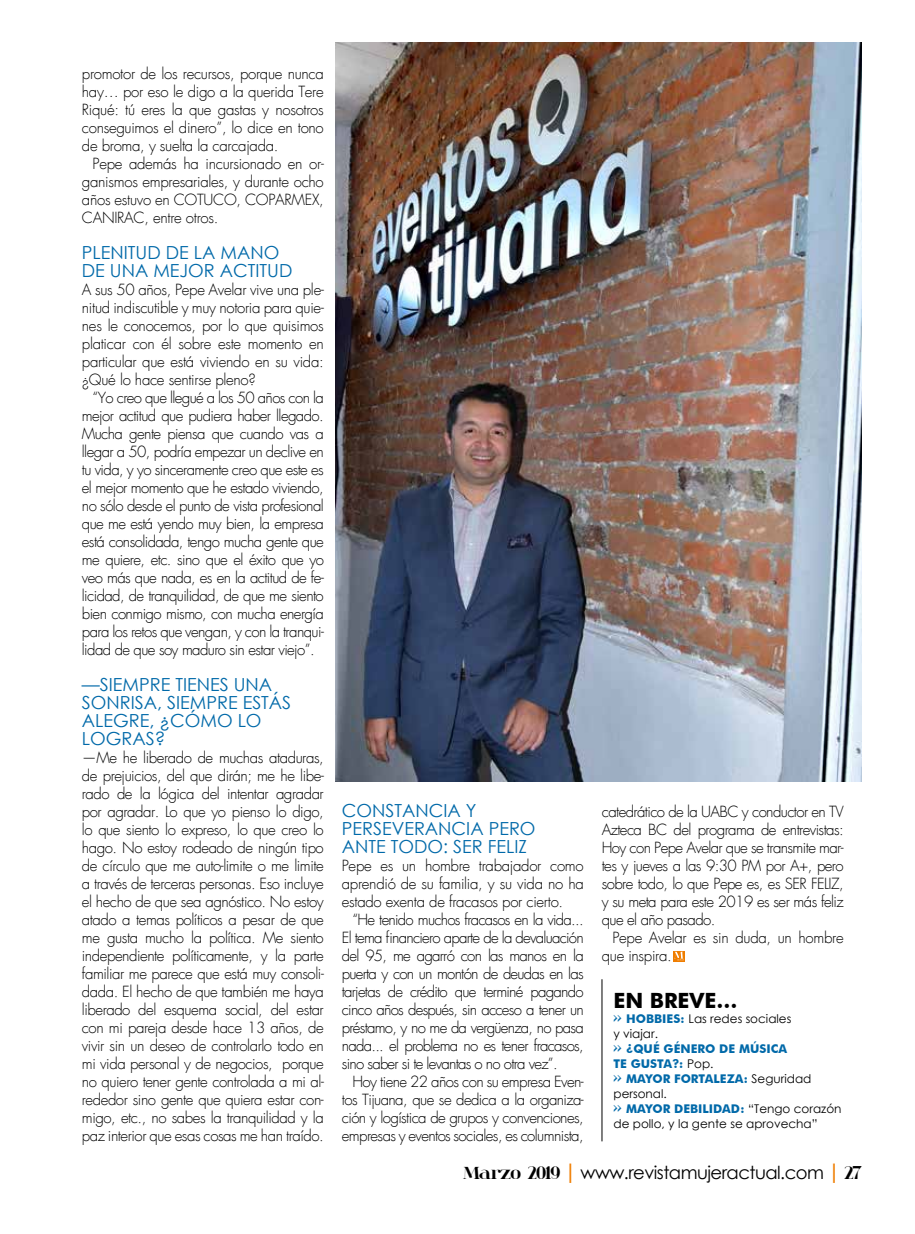
<style>
.page{position:relative;width:915px;height:1234px;background:#fff}
.page>*{position:absolute;margin:0;border:0;box-sizing:border-box;transform-origin:0 0}
.t1{font:700 21px "Futura BT";color:#000}
.t2{font:18px/18px "Century Gothic";color:#0069a9}
.t3{font:18px "Century Gothic";letter-spacing:-.03em;color:#000}
.t4{font:300 15px/18px "Futura";letter-spacing:-.03em;color:#000;text-align:justify}
.t5{font:700 12px/15px "Futura BT";color:#0069a9}
.t6{font:12px/15px "Century Gothic";color:#000}
.s1{font-family:"spinwerad";font-weight:700;color:#0069a9}
.s2{font-family:"Futura BT";font-weight:700;color:#0069a9}
.s3{font-family:"spinwerad"}
.s4{font-family:"Century Gothic";font-weight:400;color:#000}
.s5{font-family:"spinwerad";font-weight:700}
.s6{font-weight:700;font-size:21px;color:#ef7d00}
</style>
<div class="page">
<hr style="left:601px;top:979px;width:1px;height:162px;background:#000">
<img style="left:336px;top:43px;width:525px;height:738px">
<svg style="left:673px;top:951px;width:11px;height:10px"></svg>
<svg style="left:673px;top:951px;width:10px;height:9px"></svg>
<p class="t4" style="left:82px;top:65px;width:243px">promotor de los recursos, porque nunca hay… por eso le digo a la querida Tere Riqué: tú eres la que gastas y nosotros conseguimos el dinero”, lo dice en tono de broma, y suelta la carcajada.</p>
<p class="t4" style="left:82px;top:155px;width:243px;text-indent:11px">Pepe además ha incursionado en or&shy;ganismos empresariales, y durante ocho años estuvo en COTUCO, COPARMEX, CANIRAC, entre otros.</p>
<p class="t2" style="left:82px;top:243px;width:212px">PLENITUD DE LA MANO<br>DE UNA MEJOR ACTITUD</p>
<p class="t4" style="left:82px;top:281px;width:243px">A sus 50 años, Pepe Avelar vive una ple&shy;nitud indiscutible y muy notoria para quie&shy;nes le conocemos, por lo que quisimos platicar con él sobre este momento en particular que está viviendo en su vida: ¿Qué lo hace sentirse pleno?</p>
<p class="t4" style="left:82px;top:389px;width:243px;text-indent:11px">“Yo creo que llegué a los 50 años con la mejor actitud que pudiera haber llegado.<br>Mucha gente piensa que cuando vas a llegar a 50, podría empezar un declive en tu vida, y yo sinceramente creo que este es el mejor momento que he estado viviendo, no sólo desde el punto de vista profesional que me está yendo muy bien, la empresa está consolidada, tengo mucha gente que me quiere, etc. sino que el éxito que yo veo más que nada, es en la actitud de fe&shy;licidad, de tranquilidad, de que me siento bien conmigo mismo, con mucha energía para los retos que vengan, y con la tranqui&shy;lidad de que soy maduro sin estar viejo”.</p>
<p class="t2" style="left:82px;top:675px;width:211px">—SIEMPRE TIENES UNA<br>SONRISA, SIEMPRE ESTÁS<br>ALEGRE, ¿CÓMO LO<br>LOGRAS?</p>
<p class="t4" style="left:82px;top:749px;width:243px">—Me he liberado de muchas ataduras, de prejuicios, del que dirán; me he libe&shy;rado de la lógica del intentar agradar por agradar. Lo que yo pienso lo digo, lo que siento lo expreso, lo que creo lo hago. No estoy rodeado de ningún tipo de círculo que me auto-limite o me limite a través de terceras personas. Eso incluye el hecho de que sea agnóstico. No estoy atado a temas políticos a pesar de que me gusta mucho la política. Me siento independiente políticamente, y la parte familiar me parece que está muy consoli&shy;dada. El hecho de que también me haya liberado del esquema social, del estar con mi pareja desde hace 13 años, de vivir sin un deseo de controlarlo todo en mi vida personal y de negocios, porque no quiero tener gente controlada a mi al&shy;rededor sino gente que quiera estar con&shy;migo, etc., no sabes la tranquilidad y la paz interior que esas cosas me han traído.</p>
<p class="t2" style="left:342px;top:801px;width:195px">CONSTANCIA Y<br>PERSEVERANCIA PERO<br>ANTE TODO: SER FELIZ</p>
<p class="t4" style="left:342px;top:857px;width:243px">Pepe es un hombre trabajador como aprendió de su familia, y su vida no ha estado exenta de fracasos por cierto.</p>
<p class="t4" style="left:342px;top:911px;width:243px;text-indent:11px">“He tenido muchos fracasos en la vida...<br>El tema financiero aparte de la devaluación del 95, me agarró con las manos en la puerta y con un montón de deudas en las tarjetas de crédito que terminé pagando cinco años después, sin acceso a tener un préstamo, y no me da vergüenza, no pasa nada... el problema no es tener fracasos, sino saber si te levantas o no otra vez”.</p>
<p class="t4" style="left:342px;top:1073px;width:243px;text-indent:11px">Hoy tiene 22 años con su empresa Even&shy;tos Tijuana, que se dedica a la organiza&shy;ción y logística de grupos y convenciones, empresas y eventos sociales, es columnista,</p>
<p class="t4" style="left:601px;top:803px;width:243px">catedrático de la UABC y conductor en TV Azteca BC del programa de entrevistas:<br>Hoy con Pepe Avelar que se transmite mar&shy;tes y jueves a las 9:30 PM por A+, pero sobre todo, lo que Pepe es, es SER FELIZ, y su meta para este 2019 es ser más feliz que el año pasado.</p>
<p class="t4" style="left:601px;top:929px;width:243px;text-indent:11px">Pepe Avelar es sin duda, un hombre que inspira.</p>
<h1 class="t1" style="left:613px;top:987px;width:125px">EN BREVE…</h1>
<p class="t6" style="left:613px;top:1010px;width:179px"><span class="s1">&gt;&gt;</span> <span class="s2">HOBBIES:</span> Las redes sociales y viajar.</p>
<p class="t5" style="left:613px;top:1040px;width:199px"><span class="s3">&gt;&gt;</span> ¿QUÉ GÉNERO DE MÚSICA<br>TE GUSTA?: <span class="s4">Pop.<br></span><span class="s3">&gt;&gt;</span> MAYOR FORTALEZA: <span class="s4">Seguridad</span></p>
<p class="t6" style="left:613px;top:1085px;width:55px">personal.</p>
<p class="t5" style="left:613px;top:1100px;width:229px"><span class="s3">&gt;&gt;</span> MAYOR DEBILIDAD: <span class="s4">“Tengo corazón</span></p>
<p class="t6" style="left:613px;top:1115px;width:205px">de pollo, y la gente se aprovecha”</p>
<p class="t3" style="left:463px;top:1159px;width:400px"><span class="s5">Marzo 2019</span> <span class="s6">|</span> www.revistamujeractual.com <span class="s6">|</span> <span class="s5">27</span></p>
</div>
